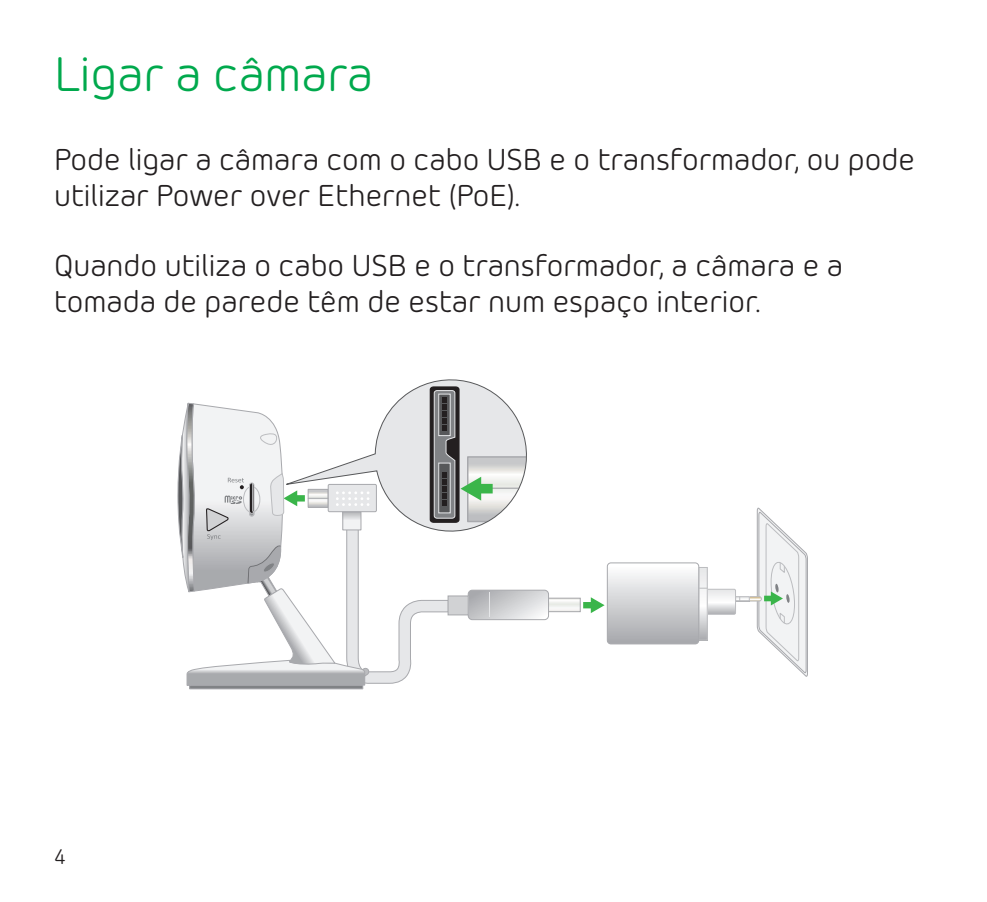
<style>
.page{position:relative;width:987px;height:902px;background:#fff}
.page>*{position:absolute;margin:0;border:0;box-sizing:border-box;transform-origin:0 0}
.h1_head{font:48px "Morebi Rounded";color:#00a94d}
.p0_body{font:30px/36px "Morebi Rounded";color:#231f20}
.t1{font:21px "Morebi Rounded";color:#231f20}
</style>
<div class="page">
<svg style="left:550px;top:602px;width:28px;height:5px"></svg>
<div style="left:548px;top:598px;width:32px;height:13px;border:1px solid #a8a9ad"></div>
<div style="left:189px;top:685px;width:174px;height:4px;border:1px solid #a8a9ad"></div>
<svg style="left:412px;top:379px;width:78px;height:11px"></svg>
<svg style="left:177px;top:390px;width:371px;height:295px"></svg>
<svg style="left:756px;top:507px;width:52px;height:170px"></svg>
<div style="left:730px;top:596px;width:31px;height:5px;border:1px solid #bcbdc0;border-radius:2px"></div>
<div style="left:735px;top:596px;width:14px;height:5px;border:1px solid #bcbdc0"></div>
<svg style="left:583px;top:563px;width:157px;height:81px"></svg>
<p class="h1_head" style="left:54px;top:41px;width:320px">Ligar a câmara</p>
<p class="p0_body" style="left:54px;top:139px;width:862px">Pode ligar a câmara com o cabo USB e o transformador, ou pode utilizar Power over Ethernet (PoE).</p>
<p class="p0_body" style="left:54px;top:246px;width:790px">Quando utiliza o cabo USB e o transformador, a câmara e a tomada de parede têm de estar num espaço interior.</p>
<p class="t1" style="left:54px;top:842px;width:13px">4</p>
</div>
